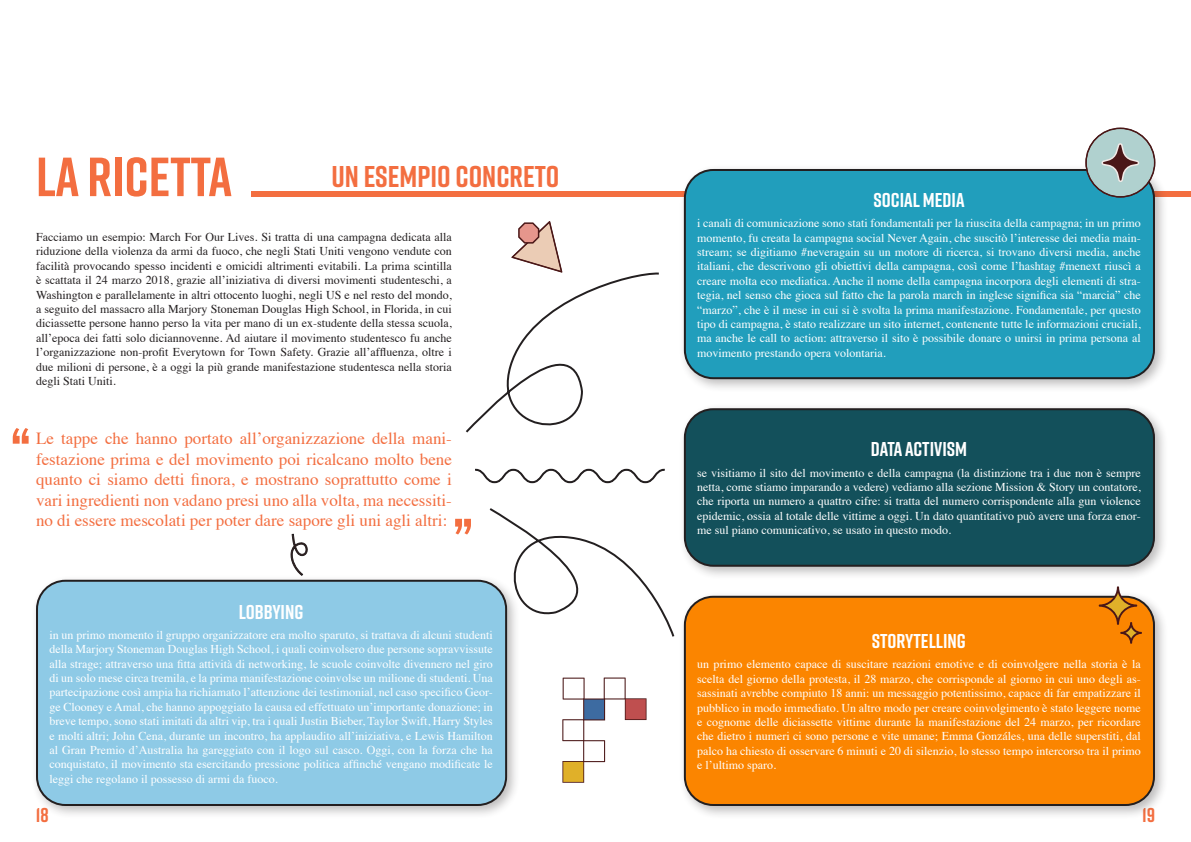
<style>
.page{position:relative;width:1191px;height:842px;background:#fff}
.page>*{position:absolute;margin:0;border:0;box-sizing:border-box;transform-origin:0 0}
.t1{font:700 55px "Rift";color:#f36e40}
.t2{font:700 30px "Rift";color:#f36e40}
.t3{font:700 20px "Rift";color:#fff}
.t4{font:700 20px "Rift";color:#f36e40}
.t5{font:17px/20.4px "Times";color:#f36e40;text-align:justify}
.t6{font:12px/14.4px "Times";color:#fff;text-align:justify}
.t7{font:12px/14.4px "Times";color:#231f20;text-align:justify}
</style>
<div class="page">
<div style="left:30px;top:574px;width:490px;height:245px;background:#231f20;opacity:.3"></div>
<div style="left:37px;top:581px;width:469px;height:224px;background:#8ecae6;border-radius:28px"></div>
<div style="left:36px;top:580px;width:471px;height:226px;border:2px solid #231f20;border-radius:28px"></div>
<svg style="left:455px;top:519px;width:16px;height:15px"></svg>
<svg style="left:13px;top:428px;width:16px;height:16px"></svg>
<svg style="left:475px;top:468px;width:190px;height:16px"></svg>
<svg style="left:290px;top:534px;width:18px;height:42px"></svg>
<svg style="left:487px;top:508px;width:188px;height:131px"></svg>
<svg style="left:466px;top:221px;width:193px;height:212px"></svg>
<div style="left:251px;top:191px;width:940px;height:5px;background:#f36e40"></div>
<div style="left:678px;top:163px;width:490px;height:229px;background:#231f20;opacity:.3"></div>
<div style="left:685px;top:170px;width:469px;height:208px;background:#219ebc;border-radius:28px"></div>
<div style="left:684px;top:169px;width:471px;height:210px;border:2px solid #231f20;border-radius:28px"></div>
<div style="left:678px;top:403px;width:490px;height:177px;background:#231f20;opacity:.3"></div>
<div style="left:685px;top:409px;width:469px;height:157px;background:#13505b;border-radius:28px"></div>
<div style="left:684px;top:408px;width:471px;height:159px;border:2px solid #231f20;border-radius:28px"></div>
<div style="left:678px;top:590px;width:490px;height:229px;background:#231f20;opacity:.3"></div>
<div style="left:685px;top:597px;width:469px;height:208px;background:#fb8500;border-radius:28px"></div>
<div style="left:684px;top:596px;width:471px;height:210px;border:2px solid #231f20;border-radius:28px"></div>
<svg style="left:562px;top:677px;width:84px;height:106px"></svg>
<svg style="left:1085px;top:128px;width:70px;height:70px"></svg>
<svg style="left:1098px;top:586px;width:44px;height:58px"></svg>
<p class="t1" style="left:36px;top:137px;width:197px">LA RICETTA</p>
<p class="t2" style="left:331px;top:155px;width:230px">UN ESEMPIO CONCRETO</p>
<p class="t7" style="left:36px;top:229px;width:417px">Facciamo un esempio: March For Our Lives. Si tratta di una campagna dedicata alla riduzione della violenza da armi da fuoco, che negli Stati Uniti vengono vendute con facilità provocando spesso incidenti e omicidi altrimenti evitabili. La prima scintilla è scattata il 24 marzo 2018, grazie all’iniziativa di diversi movimenti studenteschi, a Washington e parallelamente in altri ottocento luoghi, negli US e nel resto del mondo, a seguito del massacro alla Marjory Stoneman Douglas High School, in Florida, in cui diciassette persone hanno perso la vita per mano di un ex-studente della stessa scuola, all’epoca dei fatti solo diciannovenne. Ad aiutare il movimento studentesco fu anche l’organizzazione non-profit Everytown for Town Safety. Grazie all’affluenza, oltre i due milioni di persone, è a oggi la più grande manifestazione studentesca nella storia degli Stati Uniti.</p>
<p class="t5" style="left:36px;top:427px;width:417px">Le tappe che hanno portato all’organizzazione della mani&shy;festazione prima e del movimento poi ricalcano molto bene quanto ci siamo detti finora, e mostrano soprattutto come i vari ingredienti non vadano presi uno alla volta, ma necessiti&shy;no di essere mescolati per poter dare sapore gli uni agli altri:</p>
<p class="t3" style="left:239px;top:597px;width:66px">LOBBYING</p>
<p class="t6" style="left:49px;top:626px;width:445px">in un primo momento il gruppo organizzatore era molto sparuto, si trattava di alcuni studenti della Marjory Stoneman Douglas High School, i quali coinvolsero due persone sopravvissute alla strage; attraverso una fitta attività di networking, le scuole coinvolte divennero nel giro di un solo mese circa tremila, e la prima manifestazione coinvolse un milione di studenti. Una partecipazione così ampia ha richiamato l’attenzione dei testimonial, nel caso specifico Geor&shy;ge Clooney e Amal, che hanno appoggiato la causa ed effettuato un’importante donazione; in breve tempo, sono stati imitati da altri vip, tra i quali Justin Bieber, Taylor Swift, Harry Styles e molti altri; John Cena, durante un incontro, ha applaudito all’iniziativa, e Lewis Hamilton al Gran Premio d’Australia ha gareggiato con il logo sul casco. Oggi, con la forza che ha conquistato, il movimento sta esercitando pressione politica affinché vengano modificate le leggi che regolano il possesso di armi da fuoco.</p>
<p class="t3" style="left:873px;top:186px;width:93px">SOCIAL MEDIA</p>
<p class="t6" style="left:697px;top:215px;width:445px">i canali di comunicazione sono stati fondamentali per la riuscita della campagna; in un primo momento, fu creata la campagna social Never Again, che suscitò l’interesse dei media main&shy;stream; se digitiamo #neveragain su un motore di ricerca, si trovano diversi media, anche italiani, che descrivono gli obiettivi della campagna, così come l’hashtag #menext riuscì a creare molta eco mediatica. Anche il nome della campagna incorpora degli elementi di stra&shy;tegia, nel senso che gioca sul fatto che la parola march in inglese significa sia “marcia” che “marzo”, che è il mese in cui si è svolta la prima manifestazione. Fondamentale, per questo tipo di campagna, è stato realizzare un sito internet, contenente tutte le informazioni cruciali, ma anche le call to action: attraverso il sito è possibile donare o unirsi in prima persona al movimento prestando opera volontaria.</p>
<p class="t3" style="left:871px;top:435px;width:98px">DATA ACTIVISM</p>
<p class="t6" style="left:697px;top:464px;width:445px">se visitiamo il sito del movimento e della campagna (la distinzione tra i due non è sempre netta, come stiamo imparando a vedere) vediamo alla sezione Mission &amp; Story un contatore, che riporta un numero a quattro cifre: si tratta del numero corrispondente alla gun violence epidemic, ossia al totale delle vittime a oggi. Un dato quantitativo può avere una forza enor&shy;me sul piano comunicativo, se usato in questo modo.</p>
<p class="t3" style="left:872px;top:627px;width:95px">STORYTELLING</p>
<p class="t6" style="left:697px;top:656px;width:445px">un primo elemento capace di suscitare reazioni emotive e di coinvolgere nella storia è la scelta del giorno della protesta, il 28 marzo, che corrisponde al giorno in cui uno degli as&shy;sassinati avrebbe compiuto 18 anni: un messaggio potentissimo, capace di far empatizzare il pubblico in modo immediato. Un altro modo per creare coinvolgimento è stato leggere nome e cognome delle diciassette vittime durante la manifestazione del 24 marzo, per ricordare che dietro i numeri ci sono persone e vite umane; Emma Gonzáles, una delle superstiti, dal palco ha chiesto di osservare 6 minuti e 20 di silenzio, lo stesso tempo intercorso tra il primo e l’ultimo sparo.</p>
<h3 class="t4" style="left:36px;top:800px;width:14px">18</h3>
<h3 class="t4" style="left:1142px;top:800px;width:15px">19</h3>
</div>
